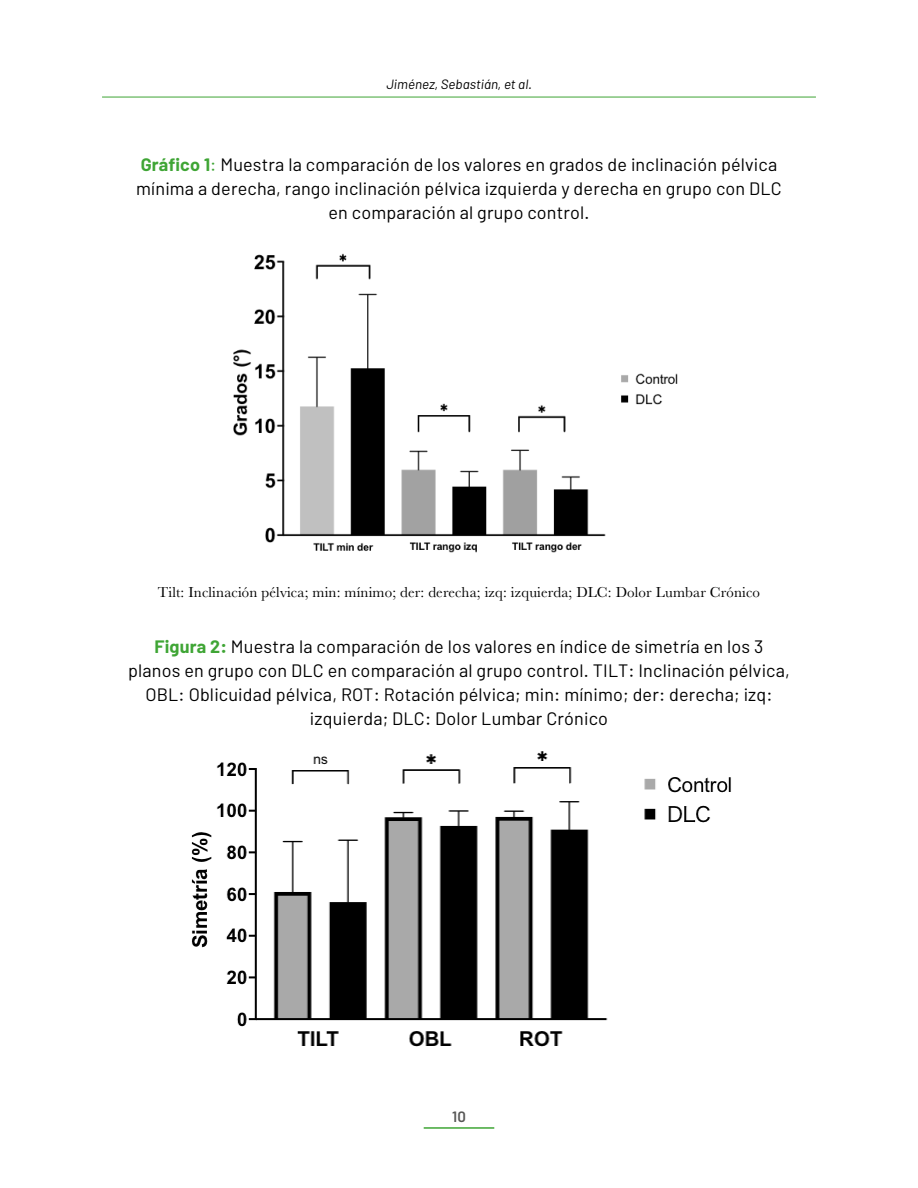
<style>
.page{position:relative;width:918px;height:1188px;background:#fff}
.page>*{position:absolute;margin:0;border:0;box-sizing:border-box;transform-origin:0 0}
.t1{font:18px/24px "Barlow";letter-spacing:.01em;color:#000;text-align:center}
.t2{font:15px "Baskerville";letter-spacing:.01em;color:#000}
.t3{font:600 15px "Barlow";color:#575756}
.t4{font:italic 13.5px "Barlow";color:#000}
.s1{font-weight:700;color:#3fa535}
.s2{color:#3fa535}
</style>
<div class="page">
<hr style="left:424px;top:1127px;width:70px;height:2px;background:#3fa535">
<hr style="left:102px;top:97px;width:714px;height:1px;background:#3fa535">
<img style="left:233px;top:253px;width:445px;height:300px">
<img style="left:191px;top:751px;width:540px;height:296px">
<p class="t4" style="left:386px;top:76px;width:147px">Jiménez, Sebastián, et al.</p>
<p class="t1" style="left:136px;top:152px;width:647px"><span class="s1">Gráfico 1</span><span class="s2">:</span> Muestra la comparación de los valores en grados de inclinación pélvica mínima a derecha, rango inclinación pélvica izquierda y derecha en grupo con DLC en comparación al grupo control.</p>
<p class="t2" style="left:158px;top:582px;width:604px">Tilt: Inclinación pélvica; min: mínimo; der: derecha; izq: izquierda; DLC: Dolor Lumbar Crónico</p>
<p class="t1" style="left:128px;top:634px;width:663px"><span class="s1">Figura 2:</span> Muestra la comparación de los valores en índice de simetría en los 3 planos en grupo con DLC en comparación al grupo control. TILT: Inclinación pélvica, OBL: Oblicuidad pélvica, ROT: Rotación pélvica; min: mínimo; der: derecha; izq: izquierda; DLC: Dolor Lumbar Crónico</p>
<p class="t3" style="left:452px;top:1107px;width:15px">10</p>
</div>
